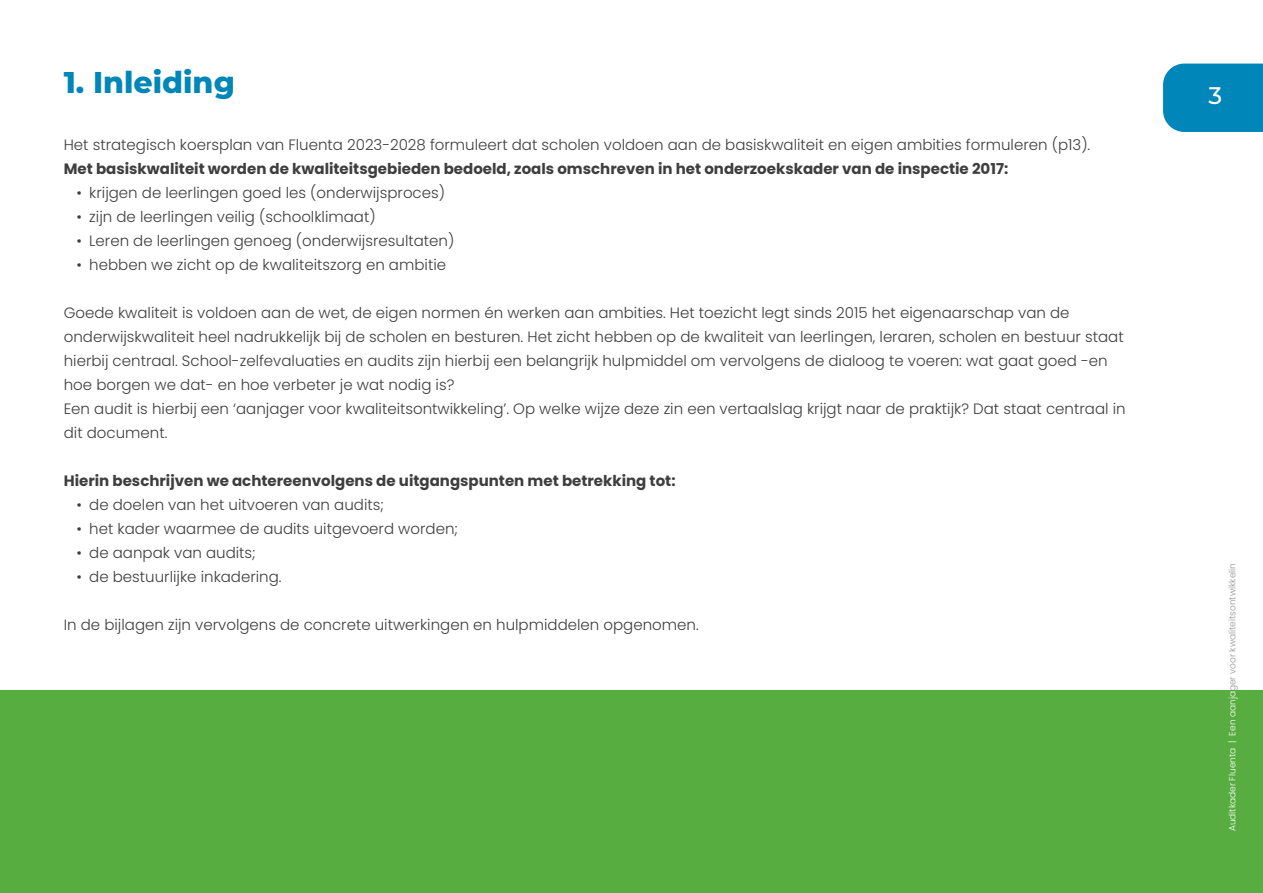
<style>
.page{position:relative;width:1263px;height:893px;background:#fff}
.page>*{position:absolute;margin:0;border:0;box-sizing:border-box;transform-origin:0 0}
.t1{font:800 30px "Montserrat";color:#0086b8}
.t2{font:500 24px "Montserrat";color:#fff}
.t3{font:300 15px/24px "Poppins";color:#3e3e3f}
.t4{font:700 15px "Poppins";color:#3e3e3f}
.t5{font:300 9px "Poppins";color:#939598}
.s1{color:#fff}
</style>
<div class="page">
<div style="left:1163px;top:64px;width:100px;height:68px;background:#0086b8"></div>
<div style="left:0;top:690px;width:1263px;height:203px;background:#58ad40"></div>
<h1 class="t1" style="left:64px;top:60px;width:173px">1. Inleiding</h1>
<p class="t3" style="left:64px;top:133px;width:1028px">Het strategisch koersplan van Fluenta 2023-2028 formuleert dat scholen voldoen aan de basiskwaliteit en eigen ambities formuleren (p13).</p>
<p class="t4" style="left:64px;top:160px;width:946px">Met basiskwaliteit worden de kwaliteitsgebieden bedoeld, zoals omschreven in het onderzoekskader van de inspectie 2017:</p>
<p class="t3" style="left:77px;top:181px;width:370px">• krijgen de leerlingen goed les (onderwijsproces)</p>
<p class="t3" style="left:77px;top:205px;width:301px">• zijn de leerlingen veilig (schoolklimaat)</p>
<p class="t3" style="left:77px;top:229px;width:379px">• Leren de leerlingen genoeg (onderwijsresultaten)</p>
<p class="t3" style="left:77px;top:253px;width:371px">• hebben we zicht op de kwaliteitszorg en ambitie</p>
<p class="t3" style="left:64px;top:301px;width:1063px">Goede kwaliteit is voldoen aan de wet, de eigen normen én werken aan ambities. Het toezicht legt sinds 2015 het eigenaarschap van de onderwijskwaliteit heel nadrukkelijk bij de scholen en besturen. Het zicht hebben op de kwaliteit van leerlingen, leraren, scholen en bestuur staat hierbij centraal. School-zelfevaluaties en audits zijn hierbij een belangrijk hulpmiddel om vervolgens de dialoog te voeren: wat gaat goed -en hoe borgen we dat- en hoe verbeter je wat nodig is?<br>Een audit is hierbij een ‘aanjager voor kwaliteitsontwikkeling’. Op welke wijze deze zin een vertaalslag krijgt naar de praktijk? Dat staat centraal in dit document.</p>
<p class="t4" style="left:64px;top:472px;width:613px">Hierin beschrijven we achtereenvolgens de uitgangspunten met betrekking tot:</p>
<p class="t3" style="left:77px;top:493px;width:309px">• de doelen van het uitvoeren van audits;</p>
<p class="t3" style="left:77px;top:517px;width:383px">• het kader waarmee de audits uitgevoerd worden;</p>
<p class="t3" style="left:77px;top:541px;width:181px">• de aanpak van audits;</p>
<p class="t3" style="left:77px;top:565px;width:207px">• de bestuurlijke inkadering.</p>
<p class="t3" style="left:64px;top:613px;width:636px">In de bijlagen zijn vervolgens de concrete uitwerkingen en hulpmiddelen opgenomen.</p>
<h2 class="t2" style="left:1208px;top:78px;width:15px">3</h2>
<p class="t5" style="left:1227px;top:831px;width:270px;rotate:-90deg"><span class="s1">Auditkader Fluenta | Een aanja</span>ger voor kwaliteitsontwikkelin</p>
</div>
